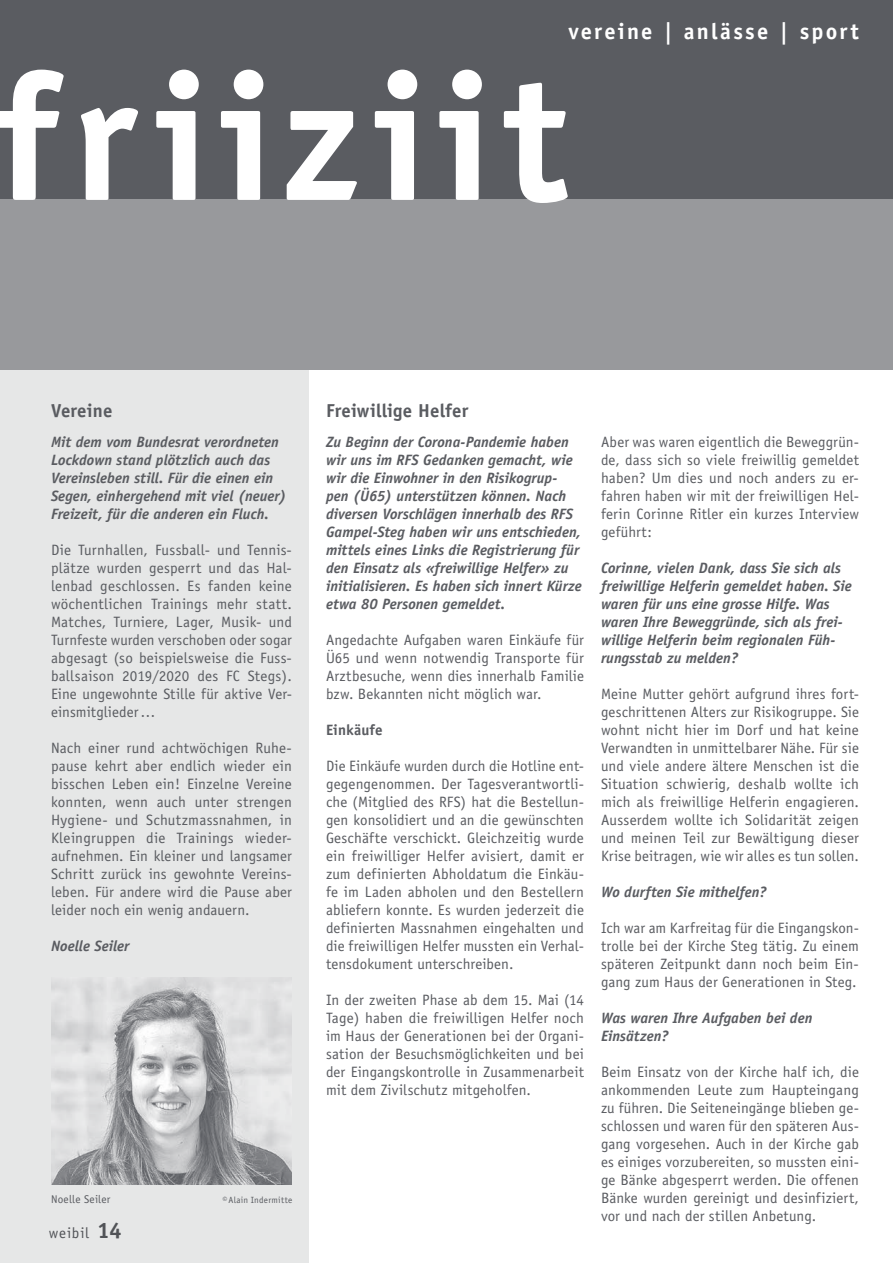
<style>
.page{position:relative;width:893px;height:1263px;background:#fff}
.page>*{position:absolute;margin:0;border:0;box-sizing:border-box;transform-origin:0 0}
.t1{font:700 180px "Officina Sans";letter-spacing:.045em;color:#fff}
.t2{font:700 22.5px "Officina Sans";letter-spacing:.095em;color:#fff}
.t3{font:700 18.75px "Officina Sans";letter-spacing:.005em;color:#5a5c61}
.t4{font:15px/18px "Officina Sans";letter-spacing:.005em;color:#5a5c61;text-align:justify}
.t5{font:italic 700 15px/18px "Officina Sans";color:#5a5c61}
.t6{font:700 15px "Officina Sans";letter-spacing:.005em;color:#5a5c61}
.t7{font:11.25px "Officina Sans";letter-spacing:.025em;color:#5a5c61}
.t8{font:9px "Officina Sans";letter-spacing:.025em;color:#5a5c61}
.s1{font-weight:700;font-size:22.5px}
</style>
<div class="page">
<div style="left:0;top:0;width:893px;height:370px;background:#5a5c61"></div>
<div style="left:0;top:200px;width:893px;height:170px;background:#98999c"></div>
<hr style="left:892px;top:200px;width:1px;height:170px;background:#fff">
<div style="left:0;top:370px;width:309px;height:893px;background:#e6e7e7"></div>
<img style="left:51px;top:977px;width:241px;height:207px">
<h2 class="t2" style="left:568px;top:17px;width:292px">vereine | anlässe | sport</h2>
<h1 class="t1" style="left:-6px;top:26px;width:576px">friiziit</h1>
<p class="t3" style="left:51px;top:399px;width:63px">Vereine</p>
<p class="t3" style="left:326px;top:399px;width:144px">Freiwillige Helfer</p>
<p class="t5" style="left:51px;top:432px;width:237px">Mit dem vom Bundesrat verordneten Lockdown stand plötzlich auch das Vereinsleben still. Für die einen ein Segen, einhergehend mit viel (neuer)<br>Freizeit, für die anderen ein Fluch.</p>
<p class="t4" style="left:51px;top:540px;width:242px">Die Turnhallen, Fussball- und Tennis&shy;plätze wurden gesperrt und das Hal&shy;lenbad geschlossen. Es fanden keine wöchentlichen Trainings mehr statt.<br>Matches, Turniere, Lager, Musik- und Turnfeste wurden verschoben oder sogar abgesagt (so beispielsweise die Fuss&shy;ballsaison 2019/2020 des FC Stegs).<br>Eine ungewohnte Stille für aktive Ver&shy;einsmitglieder…</p>
<p class="t4" style="left:51px;top:738px;width:242px">Nach einer rund achtwöchigen Ruhe&shy;pause kehrt aber endlich wieder ein bisschen Leben ein! Einzelne Vereine konnten, wenn auch unter strengen Hygiene- und Schutzmassnahmen, in Kleingruppen die Trainings wieder&shy;aufnehmen. Ein kleiner und langsamer Schritt zurück ins gewohnte Vereins&shy;leben. Für andere wird die Pause aber leider noch ein wenig andauern.</p>
<p class="t5" style="left:51px;top:936px;width:80px">Noelle Seiler</p>
<p class="t5" style="left:326px;top:432px;width:257px">Zu Beginn der Corona-Pandemie haben wir uns im RFS Gedanken gemacht, wie wir die Einwohner in den Risikogrup&shy;pen (Ü65) unterstützen können. Nach diversen Vorschlägen innerhalb des RFS Gampel-Steg haben wir uns entschieden, mittels eines Links die Registrierung für den Einsatz als «freiwillige Helfer» zu initialisieren. Es haben sich innert Kürze etwa 80 Personen gemeldet.</p>
<p class="t4" style="left:326px;top:630px;width:259px">Angedachte Aufgaben waren Einkäufe für Ü65 und wenn notwendig Transporte für Arztbesuche, wenn dies innerhalb Familie bzw. Bekannten nicht möglich war.</p>
<p class="t6" style="left:326px;top:720px;width:58px">Einkäufe</p>
<p class="t4" style="left:326px;top:756px;width:259px">Die Einkäufe wurden durch die Hotline ent&shy;gegengenommen. Der Tagesverantwortli&shy;che (Mitglied des RFS) hat die Bestellun&shy;gen konsolidiert und an die gewünschten Geschäfte verschickt. Gleichzeitig wurde ein freiwilliger Helfer avisiert, damit er zum definierten Abholdatum die Einkäu&shy;fe im Laden abholen und den Bestellern abliefern konnte. Es wurden jederzeit die definierten Massnahmen eingehalten und die freiwilligen Helfer mussten ein Verhal&shy;tensdokument unterschreiben.</p>
<p class="t4" style="left:326px;top:990px;width:259px">In der zweiten Phase ab dem 15. Mai (14<br>Tage) haben die freiwilligen Helfer noch im Haus der Generationen bei der Organi&shy;sation der Besuchsmöglichkeiten und bei der Eingangskontrolle in Zusammenarbeit mit dem Zivilschutz mitgeholfen.</p>
<p class="t7" style="left:51px;top:1192px;width:61px">Noelle Seiler</p>
<p class="t8" style="left:222px;top:1194px;width:71px">©Alain Indermitte</p>
<p class="t4" style="left:49px;top:1224px;width:74px">weibil <span class="s1">14</span></p>
<p class="t4" style="left:601px;top:432px;width:259px">Aber was waren eigentlich die Beweggrün&shy;de, dass sich so viele freiwillig gemeldet haben? Um dies und noch anders zu er&shy;fahren haben wir mit der freiwilligen Hel&shy;ferin Corinne Ritler ein kurzes Interview geführt:</p>
<p class="t5" style="left:601px;top:558px;width:252px">Corinne, vielen Dank, dass Sie sich als freiwillige Helferin gemeldet haben. Sie waren für uns eine grosse Hilfe. Was waren Ihre Beweggründe, sich als frei&shy;willige Helferin beim regionalen Füh&shy;rungsstab zu melden?</p>
<p class="t4" style="left:601px;top:684px;width:259px">Meine Mutter gehört aufgrund ihres fort&shy;geschrittenen Alters zur Risikogruppe. Sie wohnt nicht hier im Dorf und hat keine Verwandten in unmittelbarer Nähe. Für sie und viele andere ältere Menschen ist die Situation schwierig, deshalb wollte ich mich als freiwillige Helferin engagieren.<br>Ausserdem wollte ich Solidarität zeigen und meinen Teil zur Bewältigung dieser Krise beitragen, wie wir alles es tun sollen.</p>
<p class="t5" style="left:601px;top:882px;width:167px">Wo durften Sie mithelfen?</p>
<p class="t4" style="left:601px;top:918px;width:259px">Ich war am Karfreitag für die Eingangskon&shy;trolle bei der Kirche Steg tätig. Zu einem späteren Zeitpunkt dann noch beim Ein&shy;gang zum Haus der Generationen in Steg.</p>
<p class="t5" style="left:601px;top:1008px;width:213px">Was waren Ihre Aufgaben bei den<br>Einsätzen?</p>
<p class="t4" style="left:601px;top:1062px;width:259px">Beim Einsatz von der Kirche half ich, die ankommenden Leute zum Haupteingang zu führen. Die Seiteneingänge blieben ge&shy;schlossen und waren für den späteren Aus&shy;gang vorgesehen. Auch in der Kirche gab es einiges vorzubereiten, so mussten eini&shy;ge Bänke abgesperrt werden. Die offenen Bänke wurden gereinigt und desinfiziert, vor und nach der stillen Anbetung.</p>
</div>
